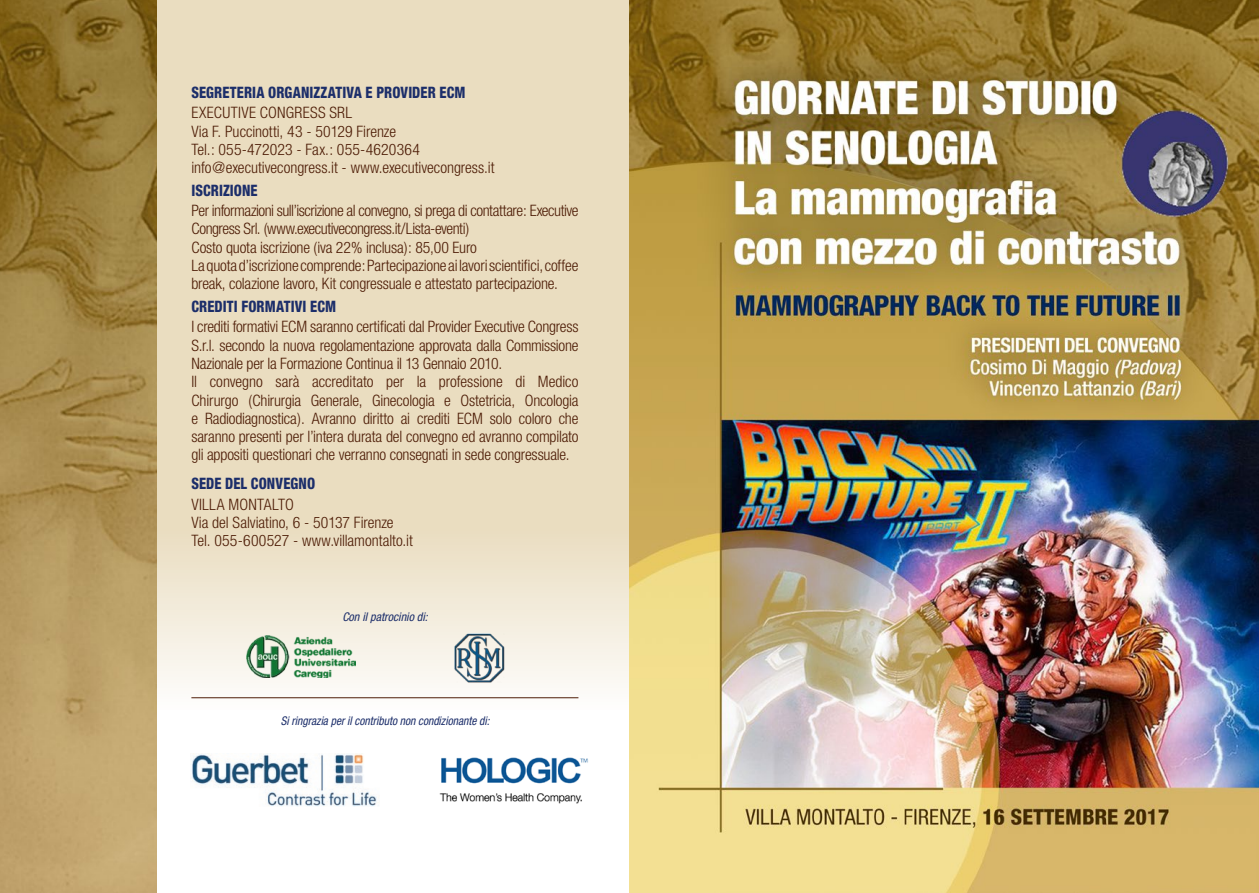
<style>
.page{position:relative;width:1259px;height:893px;background:#fff}
.page>*{position:absolute;margin:0;border:0;box-sizing:border-box;transform-origin:0 0}
.t1{font:300 condensed 15.75px/18.3px "Helvetica Neue";letter-spacing:-.01em;color:#4d1c06}
.t2{font:800 condensed 15.75px "Helvetica Neue";letter-spacing:.005em;color:#1c2e6a;scale:.9 1}
.t3{font:italic condensed 12px "Helvetica Neue";color:#1c2e6a;scale:.95 1}
.t4{font:italic condensed 12px "Helvetica Neue";color:#1c2e6a}
</style>
<div class="page">
<svg style="left:156px;top:0;width:473px;height:710px;background:#ebe0c6"></svg>
<img style="left:629px;top:0;width:630px;height:893px">
<img style="left:0;top:0;width:156px;height:893px">
<hr style="left:191px;top:697px;width:387px;height:1px;background:#4d1c06">
<img style="left:190px;top:753px;width:189px;height:53px">
<img style="left:451px;top:627px;width:57px;height:61px">
<img style="left:247px;top:635px;width:108px;height:43px">
<img style="left:439px;top:757px;width:149px;height:46px">
<p class="t2" style="left:191px;top:82px;width:306px">SEGRETERIA ORGANIZZATIVA E PROVIDER ECM</p>
<p class="t1" style="left:191px;top:103px;width:305px">EXECUTIVE CONGRESS SRL<br>Via F. Puccinotti, 43 - 50129 Firenze<br>Tel.: 055-472023 - Fax.: 055-4620364 info@executivecongress.it - www.executivecongress.it</p>
<p class="t2" style="left:191px;top:180px;width:75px">ISCRIZIONE</p>
<p class="t1" style="left:191px;top:201px;width:388px">Per informazioni sull’iscrizione al convegno, si prega di contattare: Executive Congress Srl. (www.executivecongress.it/Lista-eventi)<br>Costo quota iscrizione (iva 22% inclusa): 85,00 Euro<br>La quota d’iscrizione comprende: Partecipazione ai lavori scientifici, coffee break, colazione lavoro, Kit congressuale e attestato partecipazione.</p>
<p class="t2" style="left:191px;top:296px;width:73px">CREDITI FORMATIVI</p>
<p class="t2" style="left:310px;top:296px;width:30px">ECM</p>
<p class="t1" style="left:191px;top:317px;width:388px">I crediti formativi ECM saranno certificati dal Provider Executive Congress S.r.l. secondo la nuova regolamentazione approvata dalla Commissione Nazionale per la Formazione Continua il 13 Gennaio 2010.<br>Il convegno sarà accreditato per la professione di Medico Chirurgo (Chirurgia Generale, Ginecologia e Ostetricia, Oncologia e Radiodiagnostica). Avranno diritto ai crediti ECM solo coloro che saranno presenti per l’intera durata del convegno ed avranno compilato gli appositi questionari che verranno consegnati in sede congressuale.</p>
<p class="t2" style="left:191px;top:474px;width:139px">SEDE DEL CONVEGNO</p>
<p class="t1" style="left:191px;top:495px;width:15px">Villa</p>
<p class="t1" style="left:191px;top:495px;width:223px;text-indent:37px">Montalto<br>Via del Salviatino, 6 - 50137 Firenze<br>Tel. 055-600527 - www.villamontalto.it</p>
<p class="t4" style="left:342px;top:610px;width:87px">Con il patrocinio di:</p>
<p class="t3" style="left:281px;top:714px;width:221px">Si ringrazia per il contributo non condizionante di:</p>
</div>
